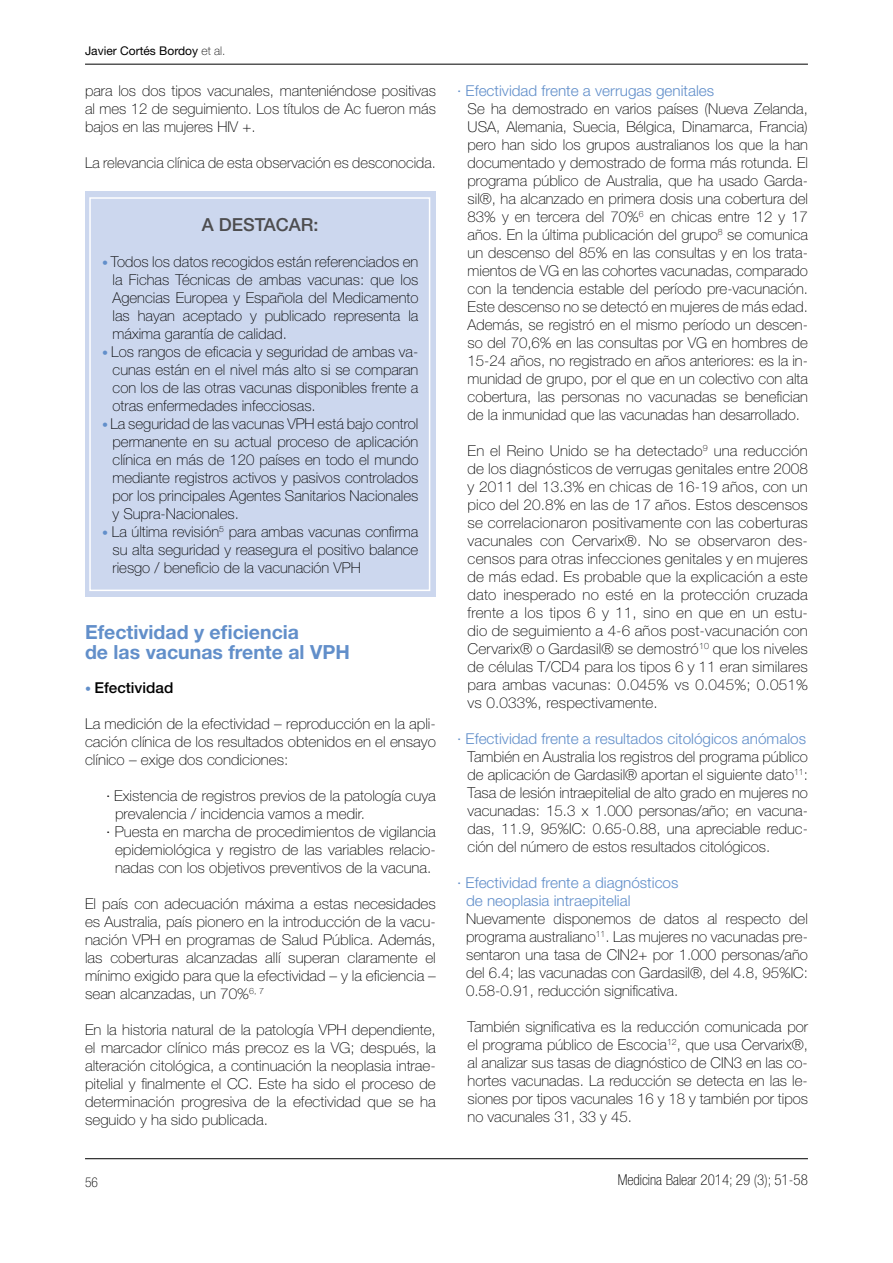
<style>
.page{position:relative;width:893px;height:1263px;background:#fff}
.page>*{position:absolute;margin:0;border:0;box-sizing:border-box;transform-origin:0 0}
.t1{font:700 19.5px/19.5px "Helvetica Neue LT Std";color:#628fca}
.t2{font:500 18px "Helvetica Neue LT Std";color:#4d4d4f}
.t3{font:100 15px/18px "Helvetica Neue LT Std";color:#000;text-align:justify}
.t4{font:300 15px/18px "Helvetica Neue LT Std";color:#628fca}
.t5{font:100 condensed 15px "Helvetica Neue LT Std";color:#000}
.t6{font:500 15px "Helvetica Neue LT Std";color:#000}
.t7{font:100 condensed 13.5px "Helvetica Neue LT Std";color:#000}
.t8{font:12px "Helvetica Neue LT Std";color:#000}
.s1{font-weight:100}
.s2{font-size:12px;color:#628fca}
.s3{font-weight:100;font-size:12px;color:#628fca}
</style>
<div class="page">
<hr style="left:85px;top:1158px;width:723px;height:1px;background:#000">
<hr style="left:85px;top:64px;width:723px;height:1px;background:#000">
<div style="left:85px;top:191px;width:351px;height:405px;background:#ccd7ee"></div>
<div style="left:89px;top:197px;width:341px;height:394px;border:2px solid #fff"></div>
<p class="t8" style="left:85px;top:44px;width:142px">Javier Cortés Bordoy <span class="s1">et al.</span></p>
<p class="t3" style="left:85px;top:81px;width:352px">para los dos tipos vacunales, manteniéndose positivas al mes 12 de seguimiento. Los títulos de Ac fueron más bajos en las mujeres HIV +.</p>
<p class="t3" style="left:85px;top:153px;width:352px">La relevancia clínica de esta observación es desconocida.</p>
<p class="t2" style="left:202px;top:214px;width:118px">A DESTACAR:</p>
<p class="t3" style="left:113px;top:252px;width:307px;text-indent:-11px"><span class="s2">•</span> Todos los datos recogidos están referenciados en la Fichas Técnicas de ambas vacunas: que los Agencias Europea y Española del Medicamento las hayan aceptado y publicado representa la máxima garantía de calidad.</p>
<p class="t3" style="left:113px;top:342px;width:307px;text-indent:-11px"><span class="s2">•</span> Los rangos de eficacia y seguridad de ambas va&shy;cunas están en el nivel más alto si se comparan con los de las otras vacunas disponibles frente a otras enfermedades infecciosas.</p>
<p class="t3" style="left:113px;top:414px;width:307px;text-indent:-10px"><span class="s2">•</span> La seguridad de las vacunas VPH está bajo control permanente en su actual proceso de aplicación clínica en más de 120 países en todo el mundo mediante registros activos y pasivos controlados por los principales Agentes Sanitarios Nacionales y Supra-Nacionales.</p>
<p class="t3" style="left:113px;top:522px;width:307px;text-indent:-11px"><span class="s2">•</span> La última revisión<sup>5</sup> para ambas vacunas confirma su alta seguridad y reasegura el positivo balance riesgo / beneficio de la vacunación VPH</p>
<h1 class="t1" style="left:85px;top:622px;width:266px">Efectividad y eficiencia<br>de las vacunas frente al VPH</h1>
<p class="t6" style="left:85px;top:679px;width:90px"><span class="s3">•</span> Efectividad</p>
<p class="t3" style="left:85px;top:715px;width:352px">La medición de la efectividad – reproducción en la apli&shy;cación clínica de los resultados obtenidos en el ensayo clínico – exige dos condiciones:</p>
<p class="t3" style="left:106px;top:787px;width:331px">· Existencia de registros previos de la patología cuya</p>
<p class="t3" style="left:115px;top:805px;width:252px">prevalencia / incidencia vamos a medir.</p>
<p class="t3" style="left:106px;top:823px;width:331px">· Puesta en marcha de procedimientos de vigilancia</p>
<p class="t3" style="left:115px;top:841px;width:322px">epidemiológica y registro de las variables relacio-</p>
<p class="t3" style="left:115px;top:859px;width:318px">nadas con los objetivos preventivos de la vacuna.</p>
<p class="t3" style="left:85px;top:895px;width:352px">El país con adecuación máxima a estas necesidades es Australia, país pionero en la introducción de la vacu&shy;nación VPH en programas de Salud Pública. Además, las coberturas alcanzadas allí superan claramente el mínimo exigido para que la efectividad – y la eficiencia – sean alcanzadas, un 70%<sup>6,</sup> <sup>7</sup></p>
<p class="t3" style="left:85px;top:1021px;width:352px">En la historia natural de la patología VPH dependiente, el marcador clínico más precoz es la VG; después, la alteración citológica, a continuación la neoplasia intrae&shy;pitelial y finalmente el CC. Este ha sido el proceso de determinación progresiva de la efectividad que se ha seguido y ha sido publicada.</p>
<p class="t4" style="left:457px;top:81px;width:259px">· Efectividad frente a verrugas genitales</p>
<p class="t3" style="left:468px;top:99px;width:342px">Se ha demostrado en varios países (Nueva Zelanda, USA, Alemania, Suecia, Bélgica, Dinamarca, Francia) pero han sido los grupos australianos los que la han documentado y demostrado de forma más rotunda. El programa público de Australia, que ha usado Garda&shy;sil®, ha alcanzado en primera dosis una cobertura del 83% y en tercera del 70%<sup>6</sup> en chicas entre 12 y 17 años. En la última publicación del grupo<sup>8</sup> se comunica un descenso del 85% en las consultas y en los trata&shy;mientos de VG en las cohortes vacunadas, comparado con la tendencia estable del período pre-vacunación.<br>Este descenso no se detectó en mujeres de más edad.<br>Además, se registró en el mismo período un descen&shy;so del 70,6% en las consultas por VG en hombres de 15-24 años, no registrado en años anteriores: es la in&shy;munidad de grupo, por el que en un colectivo con alta cobertura, las personas no vacunadas se benefician de la inmunidad que las vacunadas han desarrollado.</p>
<p class="t3" style="left:468px;top:441px;width:342px">En el Reino Unido se ha detectado<sup>9</sup> una reducción de los diagnósticos de verrugas genitales entre 2008 y 2011 del 13.3% en chicas de 16-19 años, con un pico del 20.8% en las de 17 años. Estos descensos se correlacionaron positivamente con las coberturas vacunales con Cervarix®. No se observaron des&shy;censos para otras infecciones genitales y en mujeres de más edad. Es probable que la explicación a este dato inesperado no esté en la protección cruzada frente a los tipos 6 y 11, sino en que en un estu&shy;dio de seguimiento a 4-6 años post-vacunación con Cervarix® o Gardasil® se demostró<sup>10</sup> que los niveles de células T/CD4 para los tipos 6 y 11 eran similares para ambas vacunas: 0.045% vs 0.045%; 0.051% vs 0.033%, respectivamente.</p>
<p class="t4" style="left:457px;top:729px;width:350px">· Efectividad frente a resultados citológicos anómalos</p>
<p class="t3" style="left:468px;top:747px;width:342px">También en Australia los registros del programa público de aplicación de Gardasil® aportan el siguiente dato<sup>11</sup>:<br>Tasa de lesión intraepitelial de alto grado en mujeres no vacunadas: 15.3 x 1.000 personas/año; en vacuna&shy;das, 11.9, 95%IC: 0.65-0.88, una apreciable reduc&shy;ción del número de estos resultados citológicos.</p>
<p class="t4" style="left:466px;top:873px;width:214px;text-indent:-9px">· Efectividad frente a diagnósticos de neoplasia intraepitelial</p>
<p class="t3" style="left:466px;top:909px;width:343px">Nuevamente disponemos de datos al respecto del programa australiano<sup>11</sup>. Las mujeres no vacunadas pre&shy;sentaron una tasa de CIN2+ por 1.000 personas/año del 6.4; las vacunadas con Gardasil®, del 4.8, 95%IC:<br>0.58-0.91, reducción significativa.</p>
<p class="t3" style="left:468px;top:1017px;width:342px">También significativa es la reducción comunicada por el programa público de Escocia<sup>12</sup>, que usa Cervarix®, al analizar sus tasas de diagnóstico de CIN3 en las co&shy;hortes vacunadas. La reducción se detecta en las le&shy;siones por tipos vacunales 16 y 18 y también por tipos no vacunales 31, 33 y 45.</p>
<p class="t7" style="left:85px;top:1175px;width:14px">56</p>
<p class="t5" style="left:618px;top:1171px;width:192px">Medicina Balear 2014; 29 (3); 51-58</p>
</div>
